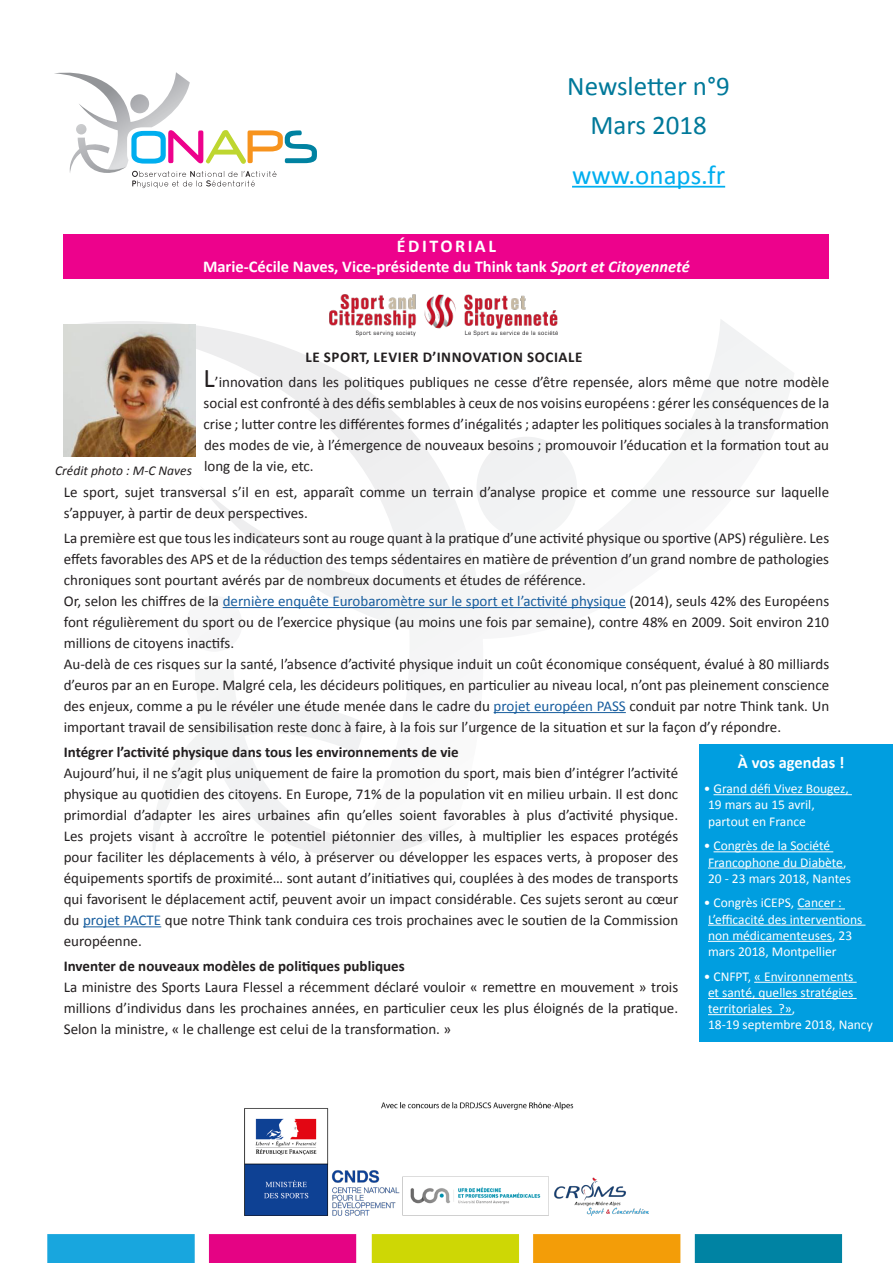
<style>
.page{position:relative;width:893px;height:1263px;background:#fff}
.page>*{position:absolute;margin:0;border:0;box-sizing:border-box;transform-origin:0 0}
.t1{font:27px/39.5px "Calibri";color:#00799a;text-align:center}
.t2{font:27px "Calibri";color:#00aeef}
.t3{font:700 18px "Calibri";letter-spacing:.14em;color:#fff}
.t4{font:700 16.5px "Calibri";color:#fff}
.édito{font:15px/21px "Calibri";color:#231f20;text-align:justify}
.édito-2{font:700 15px "Calibri";color:#231f20}
.édito-3{font:700 15px "Calibri";letter-spacing:.04em;color:#231f20}
.t5{font:13.5px/16.2px "Calibri";color:#fff}
.crédit_photo{font:italic 13.5px "Calibri";color:#231f20}
.s1{font-style:italic}
.s2{font-size:27px}
.s3{color:#175d9e}
</style>
<div class="page">
<svg style="left:54px;top:72px;width:263px;height:116px"></svg>
<hr style="left:572px;top:186px;width:153px;height:2px;background:#00aeef">
<img style="left:47px;top:1234px;width:796px;height:29px">
<svg style="left:67px;top:321px;width:653px;height:332px"></svg>
<svg style="left:476px;top:437px;width:101px;height:102px"></svg>
<svg style="left:195px;top:669px;width:171px;height:84px"></svg>
<div style="left:186px;top:596px;width:56px;height:56px;background:#f6f6f7;border-radius:28px"></div>
<div style="left:699px;top:744px;width:194px;height:298px;background:#009ee0"></div>
<hr style="left:713px;top:794px;width:139px;height:1px;background:#fff">
<hr style="left:713px;top:851px;width:120px;height:1px;background:#fff">
<hr style="left:708px;top:867px;width:135px;height:1px;background:#fff">
<hr style="left:797px;top:908px;width:48px;height:1px;background:#fff">
<hr style="left:708px;top:925px;width:157px;height:1px;background:#fff">
<hr style="left:708px;top:941px;width:124px;height:1px;background:#fff">
<hr style="left:754px;top:982px;width:103px;height:1px;background:#fff">
<hr style="left:708px;top:998px;width:149px;height:1px;background:#fff">
<hr style="left:708px;top:1014px;width:84px;height:1px;background:#fff">
<img style="left:244px;top:1102px;width:405px;height:113px">
<div style="left:64px;top:234px;width:765px;height:45px;background:#ed028c"></div>
<hr style="left:223px;top:607px;width:403px;height:1px;background:#175d9e">
<hr style="left:494px;top:712px;width:132px;height:1px;background:#175d9e">
<hr style="left:83px;top:926px;width:78px;height:1px;background:#175d9e">
<img style="left:64px;top:325px;width:131px;height:131px">
<img style="left:329px;top:294px;width:229px;height:47px">
<h1 class="t1" style="left:567px;top:66px;width:164px">Newsletter n°9<br>Mars 2018</h1>
<h1 class="t2" style="left:572px;top:158px;width:155px">www.onaps.fr</h1>
<p class="t3" style="left:397px;top:235px;width:101px">ÉDITORIAL</p>
<p class="t4" style="left:203px;top:256px;width:488px">Marie-Cécile Naves, Vice-présidente du Think tank <span class="s1">Sport et Citoyenneté</span></p>
<p class="édito-3" style="left:306px;top:347px;width:278px">LE SPORT, LEVIER D’INNOVATION SOCIALE</p>
<p class="édito" style="left:204px;top:372px;width:627px"><span class="s2">L</span>’innovation dans les politiques publiques ne cesse d’être repensée, alors même que notre modèle social est confronté à des défis semblables à ceux de nos voisins européens : gérer les conséquences de la crise ; lutter contre les différentes formes d’inégalités ; adapter les politiques sociales à la transformation des modes de vie, à l’émergence de nouveaux besoins ; promouvoir l’éducation et la formation tout au long de la vie, etc.</p>
<p class="édito" style="left:64px;top:481px;width:767px">Le sport, sujet transversal s’il en est, apparaît comme un terrain d’analyse propice et comme une ressource sur laquelle s’appuyer, à partir de deux perspectives.</p>
<p class="édito" style="left:64px;top:527px;width:767px">La première est que tous les indicateurs sont au rouge quant à la pratique d’une activité physique ou sportive (APS) régulière. Les effets favorables des APS et de la réduction des temps sédentaires en matière de prévention d’un grand nombre de pathologies chroniques sont pourtant avérés par de nombreux documents et études de référence.</p>
<p class="édito" style="left:64px;top:590px;width:767px">Or, selon les chiffres de la <span class="s3">dernière enquête Eurobaromètre sur le sport et l’activité physique</span> (2014), seuls 42% des Européens font régulièrement du sport ou de l’exercice physique (au moins une fois par semaine), contre 48% en 2009. Soit environ 210 millions de citoyens inactifs.</p>
<p class="édito" style="left:64px;top:653px;width:767px">Au-delà de ces risques sur la santé, l’absence d’activité physique induit un coût économique conséquent, évalué à 80 milliards d’euros par an en Europe. Malgré cela, les décideurs politiques, en particulier au niveau local, n’ont pas pleinement conscience des enjeux, comme a pu le révéler une étude menée dans le cadre du <span class="s3">projet européen PASS</span> conduit par notre Think tank. Un important travail de sensibilisation reste donc à faire, à la fois sur l’urgence de la situation et sur la façon d’y répondre.</p>
<p class="édito-2" style="left:64px;top:742px;width:397px">Intégrer l’activité physique dans tous les environnements de vie</p>
<p class="édito" style="left:64px;top:763px;width:616px">Aujourd’hui, il ne s’agit plus uniquement de faire la promotion du sport, mais bien d’intégrer l’activité physique au quotidien des citoyens. En Europe, 71% de la population vit en milieu urbain. Il est donc primordial d’adapter les aires urbaines afin qu’elles soient favorables à plus d’activité physique.<br>Les projets visant à accroître le potentiel piétonnier des villes, à multiplier les espaces protégés pour faciliter les déplacements à vélo, à préserver ou développer les espaces verts, à proposer des équipements sportifs de proximité… sont autant d’initiatives qui, couplées à des modes de transports qui favorisent le déplacement actif, peuvent avoir un impact considérable. Ces sujets seront au cœur du <span class="s3">projet PACTE</span> que notre Think tank conduira ces trois prochaines avec le soutien de la Commission européenne.</p>
<p class="édito-2" style="left:64px;top:957px;width:342px">Inventer de nouveaux modèles de politiques publiques</p>
<p class="édito" style="left:64px;top:977px;width:616px">La ministre des Sports Laura Flessel a récemment déclaré vouloir « remettre en mouvement » trois millions d’individus dans les prochaines années, en particulier ceux les plus éloignés de la pratique.<br>Selon la ministre, « le challenge est celui de la transformation. »</p>
<p class="crédit_photo" style="left:55px;top:461px;width:138px">Crédit photo : M-C Naves</p>
<p class="t4" style="left:738px;top:752px;width:108px">À vos agendas !</p>
<p class="t5" style="left:708px;top:781px;width:142px;text-indent:-4px">• Grand défi Vivez Bougez,<br>19 mars au 15 avril, partout en France</p>
<p class="t5" style="left:708px;top:838px;width:145px;text-indent:-4px">• Congrès de la Société<br>Francophone du Diabète,<br>20 - 23 mars 2018, Nantes</p>
<p class="t5" style="left:708px;top:895px;width:156px;text-indent:-4px">• Congrès iCEPS, Cancer :<br>L’efficacité des interventions non médicamenteuses, 23 mars 2018, Montpellier</p>
<p class="t5" style="left:708px;top:968px;width:166px;text-indent:-4px">• CNFPT, « Environnements<br>et santé, quelles stratégies territoriales ?»,<br>18-19 septembre 2018, Nancy</p>
</div>
